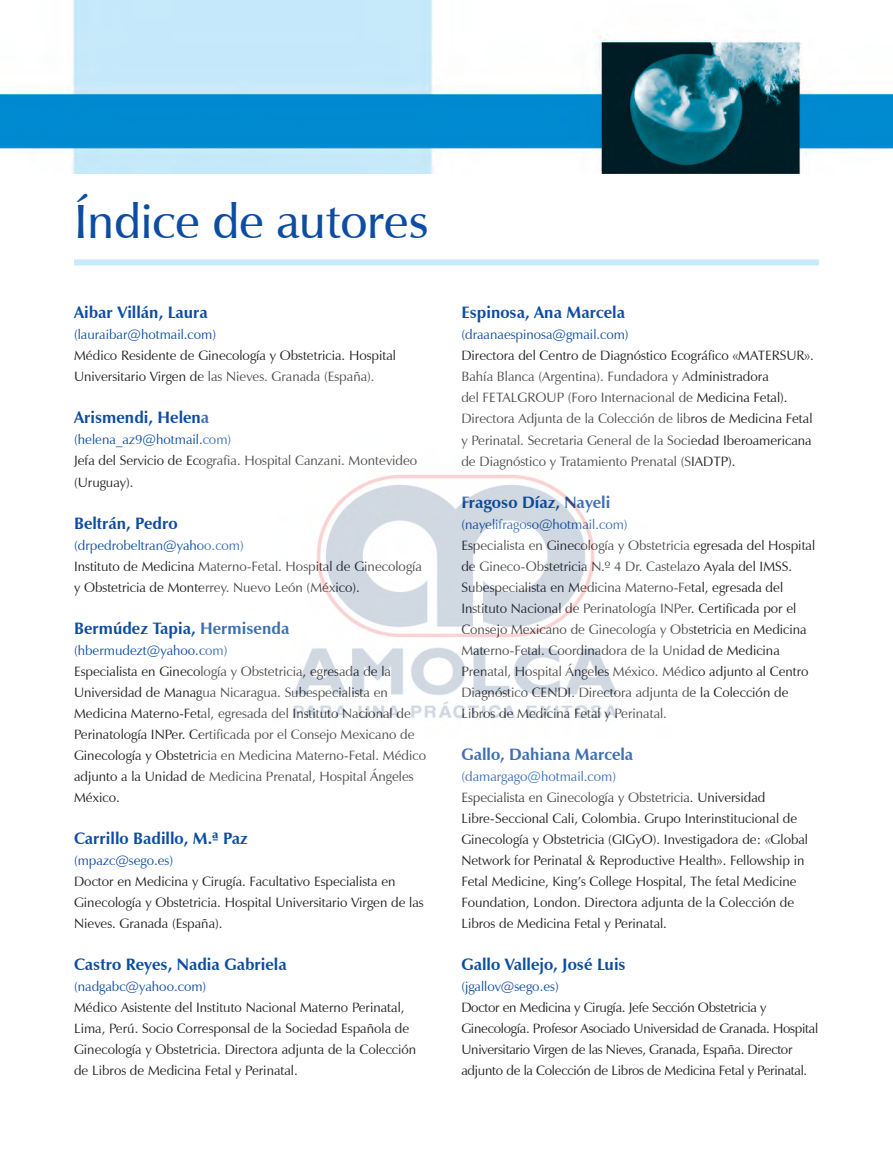
<style>
.page{position:relative;width:893px;height:1169px;background:#fff}
.page>*{position:absolute;margin:0;border:0;box-sizing:border-box;transform-origin:0 0}
.t1{font:600 48px "Zapf Humanist 601 BT";color:#0d4da1}
.t2{font:700 16.5px "Zapf Humanist 601 BT";color:#0d4da1}
.t3{font:13.5px/21px "Zapf Humanist 601 BT";color:#231f20}
.t4{font:13.5px "Zapf Humanist 601 BT";color:#0d4da1}
.t5{font:13.5px/21px "Zapf Humanist 601 BT";letter-spacing:-.02em;color:#231f20}
</style>
<div class="page">
<div style="left:74px;top:259px;width:744px;height:6px;background:#c6eafa"></div>
<img style="left:0;top:0;width:892px;height:173px">
<img style="left:293px;top:474px;width:325px;height:244px">
<h1 class="t1" style="left:74px;top:192px;width:356px">Índice de autores</h1>
<p class="t2" style="left:74px;top:302px;width:135px">Aibar Villán, Laura</p>
<p class="t4" style="left:74px;top:326px;width:143px">(lauraibar@hotmail.com)</p>
<p class="t3" style="left:74px;top:345px;width:323px">Médico Residente de Ginecología y Obstetricia. Hospital<br>Universitario Virgen de las Nieves. Granada (España).</p>
<p class="t2" style="left:74px;top:407px;width:137px">Arismendi, Helena</p>
<p class="t4" style="left:74px;top:431px;width:158px">(helena_az9@hotmail.com)</p>
<p class="t3" style="left:74px;top:450px;width:344px">Jefa del Servicio de Ecografia. Hospital Canzani. Montevideo (Uruguay).</p>
<p class="t2" style="left:74px;top:512px;width:105px">Beltrán, Pedro</p>
<p class="t4" style="left:74px;top:536px;width:171px">(drpedrobeltran@yahoo.com)</p>
<p class="t3" style="left:74px;top:555px;width:349px">Instituto de Medicina Materno-Fetal. Hospital de Ginecología y Obstetricia de Monterrey. Nuevo León (México).</p>
<p class="t2" style="left:74px;top:617px;width:217px">Bermúdez Tapia, Hermisenda</p>
<p class="t4" style="left:74px;top:641px;width:155px">(hbermudezt@yahoo.com)</p>
<p class="t3" style="left:74px;top:660px;width:353px">Especialista en Ginecología y Obstetricia, egresada de la Universidad de Managua Nicaragua. Subespecialista en Medicina Materno-Fetal, egresada del Instituto Nacional de Perinatología INPer. Certificada por el Consejo Mexicano de Ginecología y Obstetricia en Medicina Materno-Fetal. Médico adjunto a la Unidad de Medicina Prenatal, Hospital Ángeles México.</p>
<p class="t2" style="left:74px;top:827px;width:175px">Carrillo Badillo, M.ª Paz</p>
<p class="t4" style="left:74px;top:851px;width:100px">(mpazc@sego.es)</p>
<p class="t3" style="left:74px;top:870px;width:351px">Doctor en Medicina y Cirugía. Facultativo Especialista en<br>Ginecología y Obstetricia. Hospital Universitario Virgen de las<br>Nieves. Granada (España).</p>
<p class="t2" style="left:74px;top:953px;width:214px">Castro Reyes, Nadia Gabriela</p>
<p class="t4" style="left:74px;top:977px;width:134px">(nadgabc@yahoo.com)</p>
<p class="t3" style="left:74px;top:996px;width:343px">Médico Asistente del Instituto Nacional Materno Perinatal, Lima, Perú. Socio Corresponsal de la Sociedad Española de Ginecología y Obstetricia. Directora adjunta de la Colección de Libros de Medicina Fetal y Perinatal.</p>
<p class="t2" style="left:461px;top:302px;width:165px">Espinosa, Ana Marcela</p>
<p class="t4" style="left:461px;top:326px;width:169px">(draanaespinosa@gmail.com)</p>
<p class="t3" style="left:461px;top:345px;width:354px">Directora del Centro de Diagnóstico Ecográfico «MATERSUR».<br>Bahía Blanca (Argentina). Fundadora y Administradora<br>del FETALGROUP (Foro Internacional de Medicina Fetal).<br>Directora Adjunta de la Colección de libros de Medicina Fetal y Perinatal. Secretaria General de la Sociedad Iberoamericana de Diagnóstico y Tratamiento Prenatal (SIADTP).</p>
<p class="t2" style="left:461px;top:491px;width:150px">Fragoso Díaz, Nayeli</p>
<p class="t4" style="left:461px;top:515px;width:168px">(nayelifragoso@hotmail.com)</p>
<p class="t3" style="left:461px;top:534px;width:355px">Especialista en Ginecología y Obstetricia egresada del Hospital de Gineco-Obstetricia N.º 4 Dr. Castelazo Ayala del IMSS.<br>Subespecialista en Medicina Materno-Fetal, egresada del Instituto Nacional de Perinatología INPer. Certificada por el Consejo Mexicano de Ginecología y Obstetricia en Medicina Materno-Fetal. Coordinadora de la Unidad de Medicina Prenatal, Hospital Ángeles México. Médico adjunto al Centro Diagnóstico CENDI. Directora adjunta de la Colección de Libros de Medicina Fetal y Perinatal.</p>
<p class="t2" style="left:461px;top:743px;width:173px">Gallo, Dahiana Marcela</p>
<p class="t4" style="left:461px;top:767px;width:156px">(damargago@hotmail.com)</p>
<p class="t3" style="left:461px;top:786px;width:348px">Especialista en Ginecología y Obstetricia. Universidad Libre-Seccional Cali, Colombia. Grupo Interinstitucional de Ginecología y Obstetricia (GIGyO). Investigadora de: «Global Network for Perinatal &amp; Reproductive Health». Fellowship in Fetal Medicine, King’s College Hospital, The fetal Medicine Foundation, London. Directora adjunta de la Colección de Libros de Medicina Fetal y Perinatal.</p>
<p class="t2" style="left:461px;top:953px;width:166px">Gallo Vallejo, José Luis</p>
<p class="t4" style="left:461px;top:977px;width:99px">(jgallov@sego.es)</p>
<p class="t5" style="left:461px;top:996px;width:358px">Doctor en Medicina y Cirugía. Jefe Sección Obstetricia y Ginecología. Profesor Asociado Universidad de Granada. Hospital Universitario Virgen de las Nieves, Granada, España. Director adjunto de la Colección de Libros de Medicina Fetal y Perinatal.</p>
</div>
